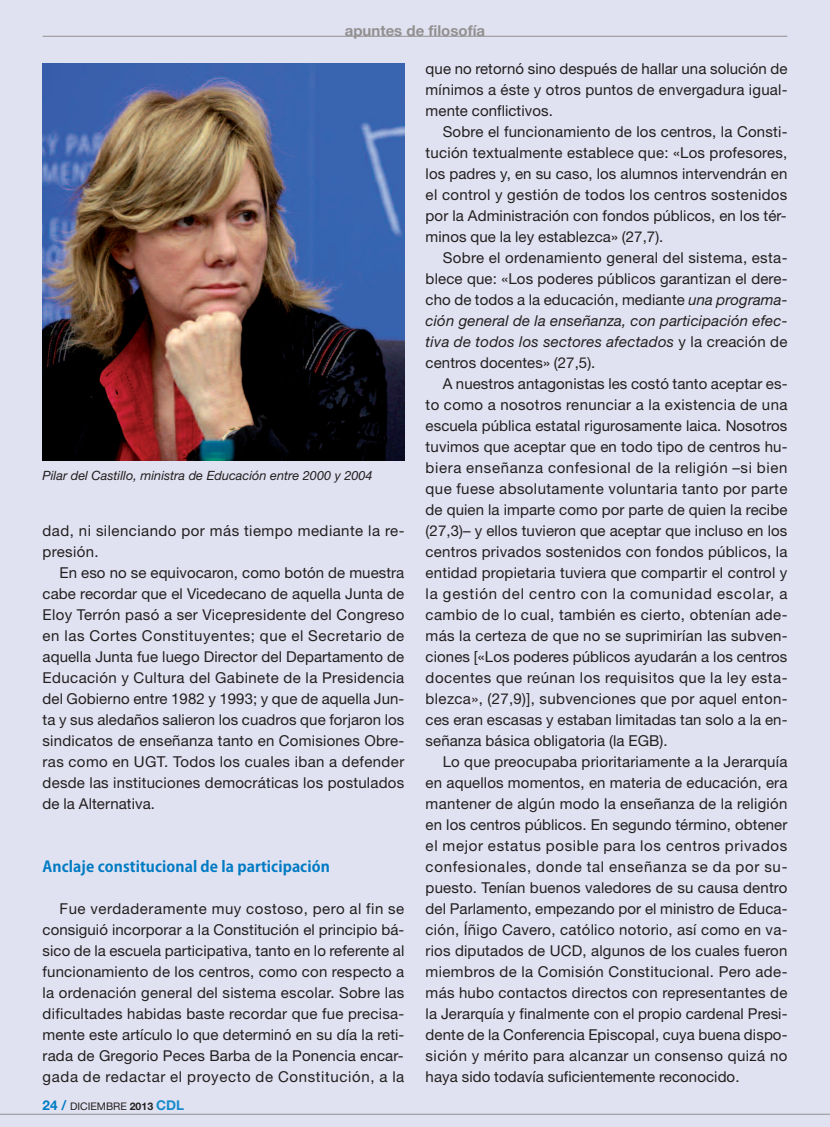
<style>
.page{position:relative;width:830px;height:1127px;background:#fff}
.page>*{position:absolute;margin:0;border:0;box-sizing:border-box;transform-origin:0 0}
.t1{font:15px/21px "Helvetica Neue";letter-spacing:.005em;color:#231f20;text-align:justify}
.t2{font:15px/21px "Helvetica Neue";letter-spacing:.03em;color:#231f20}
.t3{font:700 15px "Koz Go Pro";letter-spacing:.005em;color:#007bc3}
.t4{font:700 15px "Helvetica Neue";color:#929090}
.t5{font:italic 12.75px "Helvetica Neue";color:#231f20}
.t6{font:10.5px "Helvetica Neue";color:#231f20}
.s1{font-weight:700;font-size:13.5px;color:#007bc3}
.s2{font-weight:700}
.s3{font-weight:700;font-size:13.5px;color:#1a8bcc}
.s4{font-style:italic}
</style>
<div class="page">
<div style="left:0;top:0;width:829px;height:1127px;background:#e1e2f1"></div>
<hr style="left:43px;top:36px;width:744px;height:1px;background:#929090">
<hr style="left:0;top:1114px;width:829px;height:1px;background:#929090">
<img style="left:43px;top:64px;width:361px;height:397px">
<p class="t4" style="left:344px;top:19px;width:142px">apuntes de filosofía</p>
<p class="t5" style="left:43px;top:470px;width:331px">Pilar del Castillo, ministra de Educación entre 2000 y 2004</p>
<p class="t2" style="left:43px;top:522px;width:363px">dad, ni silenciando por más tiempo mediante la re&shy;presión.</p>
<p class="t1" style="left:43px;top:564px;width:363px;text-indent:17px">En eso no se equivocaron, como botón de muestra cabe recordar que el Vicedecano de aquella Junta de Eloy Terrón pasó a ser Vicepresidente del Congreso en las Cortes Constituyentes; que el Secretario de aquella Junta fue luego Director del Departamento de Educación y Cultura del Gabinete de la Presidencia del Gobierno entre 1982 y 1993; y que de aquella Jun&shy;ta y sus aledaños salieron los cuadros que forjaron los sindicatos de enseñanza tanto en Comisiones Obre&shy;ras como en UGT. Todos los cuales iban a defender desde las instituciones democráticas los postulados de la Alternativa.</p>
<p class="t3" style="left:43px;top:856px;width:288px">anclaje constitucional de la participación</p>
<p class="t1" style="left:43px;top:899px;width:363px;text-indent:17px">Fue verdaderamente muy costoso, pero al fin se consiguió incorporar a la Constitución el principio bá&shy;sico de la escuela participativa, tanto en lo referente al funcionamiento de los centros, como con respecto a la ordenación general del sistema escolar. Sobre las dificultades habidas baste recordar que fue precisa&shy;mente este artículo lo que determinó en su día la reti&shy;rada de Gregorio Peces Barba de la Ponencia encar&shy;gada de redactar el proyecto de Constitución, a la</p>
<p class="t6" style="left:43px;top:1103px;width:143px"><span class="s1">24 /</span> DICIEMBRE <span class="s2">2013</span> <span class="s3">CDL</span></p>
<p class="t1" style="left:425px;top:60px;width:363px">que no retornó sino después de hallar una solución de mínimos a éste y otros puntos de envergadura igual&shy;mente conflictivos.</p>
<p class="t1" style="left:425px;top:123px;width:363px;text-indent:17px">Sobre el funcionamiento de los centros, la Consti&shy;tución textualmente establece que: «Los profesores, los padres y, en su caso, los alumnos intervendrán en el control y gestión de todos los centros sostenidos por la Administración con fondos públicos, en los tér&shy;minos que la ley establezca» (27,7).</p>
<p class="t1" style="left:425px;top:249px;width:363px;text-indent:17px">Sobre el ordenamiento general del sistema, esta&shy;blece que: «Los poderes públicos garantizan el dere&shy;cho de todos a la educación, mediante <span class="s4">una programa&shy;ción general de la enseñanza, con participación efec&shy;tiva de todos los sectores afectados</span> y la creación de centros docentes» (27,5).</p>
<p class="t1" style="left:425px;top:375px;width:363px;text-indent:17px">A nuestros antagonistas les costó tanto aceptar es&shy;to como a nosotros renunciar a la existencia de una escuela pública estatal rigurosamente laica. Nosotros tuvimos que aceptar que en todo tipo de centros hu&shy;biera enseñanza confesional de la religión –si bien que fuese absolutamente voluntaria tanto por parte de quien la imparte como por parte de quien la recibe (27,3)– y ellos tuvieron que aceptar que incluso en los centros privados sostenidos con fondos públicos, la entidad propietaria tuviera que compartir el control y la gestión del centro con la comunidad escolar, a cambio de lo cual, también es cierto, obtenían ade&shy;más la certeza de que no se suprimirían las subven&shy;ciones [«Los poderes públicos ayudarán a los centros docentes que reúnan los requisitos que la ley esta&shy;blezca», (27,9)], subvenciones que por aquel enton&shy;ces eran escasas y estaban limitadas tan solo a la en&shy;señanza básica obligatoria (la EGB).</p>
<p class="t1" style="left:425px;top:752px;width:363px;text-indent:17px">Lo que preocupaba prioritariamente a la Jerarquía en aquellos momentos, en materia de educación, era mantener de algún modo la enseñanza de la religión en los centros públicos. En segundo término, obtener el mejor estatus posible para los centros privados confesionales, donde tal enseñanza se da por su&shy;puesto. Tenían buenos valedores de su causa dentro del Parlamento, empezando por el ministro de Educa&shy;ción, Íñigo Cavero, católico notorio, así como en va&shy;rios diputados de UCD, algunos de los cuales fueron miembros de la Comisión Constitucional. Pero ade&shy;más hubo contactos directos con representantes de la Jerarquía y finalmente con el propio cardenal Presi&shy;dente de la Conferencia Episcopal, cuya buena dispo&shy;sición y mérito para alcanzar un consenso quizá no haya sido todavía suficientemente reconocido.</p>
</div>
